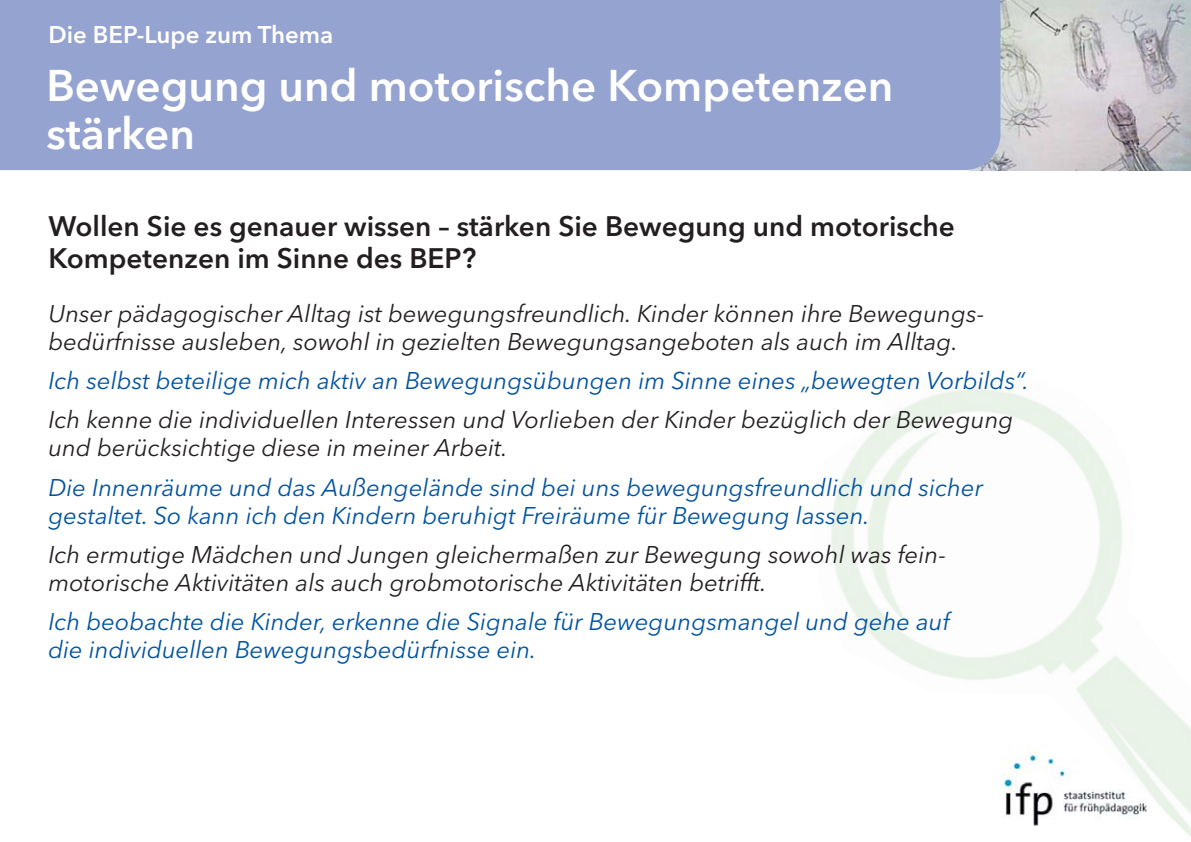
<style>
.page{position:relative;width:1191px;height:842px;background:#fff}
.page>*{position:absolute;margin:0;border:0;box-sizing:border-box;transform-origin:0 0}
.t1{font:600 44px/48px "Avenir Next LT Pro";color:#fff}
.t2{font:600 28px/32px "Avenir Next LT Pro";color:#231f20}
.t3{font:italic 24px/28px "Avenir Next LT Pro";color:#231f20}
.t4{font:italic 24px/28px "Avenir Next LT Pro";color:#00529f}
.t5{font:600 24px "Avenir Next LT Pro";color:#fff}
</style>
<div class="page">
<img style="left:1000px;top:0;width:191px;height:170px">
<div style="left:0;top:0;width:1000px;height:170px;background:#94a3d0"></div>
<img style="left:831px;top:389px;width:360px;height:448px">
<p class="t5" style="left:48px;top:25px;width:286px">Die BEP-Lupe zum Thema</p>
<h1 class="t1" style="left:46px;top:66px;width:848px">Bewegung und motorische Kompetenzen stärken</h1>
<p class="t2" style="left:48px;top:212px;width:908px">Wollen Sie es genauer wissen – stärken Sie Bewegung und motorische<br>Kompetenzen im Sinne des BEP?</p>
<p class="t3" style="left:48px;top:301px;width:937px">Unser pädagogischer Alltag ist bewegungsfreundlich. Kinder können ihre Bewegungs&shy;bedürfnisse ausleben, sowohl in gezielten Bewegungsangeboten als auch im Alltag.</p>
<p class="t4" style="left:48px;top:369px;width:982px">Ich selbst beteilige mich aktiv an Bewegungsübungen im Sinne eines „bewegten Vorbilds“.</p>
<p class="t3" style="left:48px;top:408px;width:966px">Ich kenne die individuellen Interessen und Vorlieben der Kinder bezüglich der Bewegung und berücksichtige diese in meiner Arbeit.</p>
<p class="t4" style="left:48px;top:475px;width:936px">Die Innenräume und das Außengelände sind bei uns bewegungsfreundlich und sicher gestaltet. So kann ich den Kindern beruhigt Freiräume für Bewegung lassen.</p>
<p class="t3" style="left:48px;top:543px;width:899px">Ich ermutige Mädchen und Jungen gleichermaßen zur Bewegung sowohl was fein&shy;motorische Aktivitäten als auch grobmotorische Aktivitäten betrifft.</p>
<p class="t4" style="left:48px;top:610px;width:903px">Ich beobachte die Kinder, erkenne die Signale für Bewegungsmangel und gehe auf die individuellen Bewegungsbedürfnisse ein.</p>
</div>
